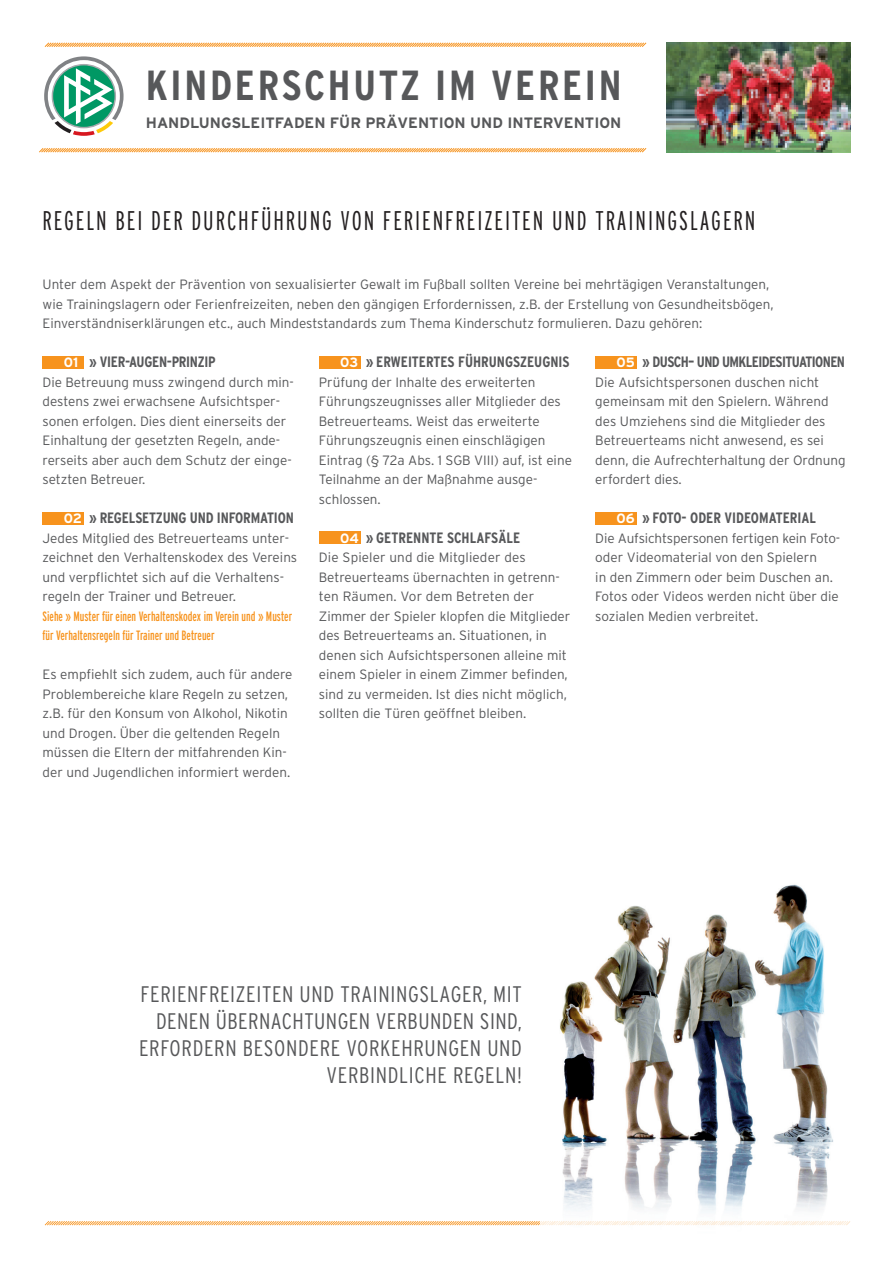
<style>
.page{position:relative;width:893px;height:1263px;background:#fff}
.page>*{position:absolute;margin:0;border:0;box-sizing:border-box;transform-origin:0 0}
.t1{font:700 condensed 42px "Interstate";letter-spacing:.065em;color:#57585a}
.t2{font:300 extra-condensed 27px "Interstate";letter-spacing:.07em;color:#231f20}
.t3{font:300 condensed 22.5px/27px "Interstate";letter-spacing:.03em;color:#57585a;text-align:right}
.t4{font:700 condensed 15px "Interstate";letter-spacing:-.01em;color:#57585a}
.t5{font:700 15px "Interstate";color:#57585a}
.t6{font:700 condensed 15px "Interstate";letter-spacing:-.04em;color:#57585a}
.t7{font:300 13.5px/19.5px "Interstate";color:#57585a}
.t8{font:extra-condensed 13.5px/19.5px "Interstate";color:#f7931d}
.t9{font:700 13.5px "Interstate";color:#fff}
</style>
<div class="page">
<svg style="left:44px;top:42px;width:603px;height:5px;background:#fac990"></svg>
<svg style="left:45px;top:1221px;width:495px;height:4px;background:#fac98f"></svg>
<svg style="left:39px;top:148px;width:608px;height:5px;background:#faca90"></svg>
<svg style="left:44px;top:56px;width:80px;height:80px"></svg>
<img style="left:666px;top:43px;width:184px;height:109px">
<img style="left:540px;top:884px;width:293px;height:341px">
<img style="left:668px;top:1221px;width:182px;height:4px">
<div style="left:43px;top:356px;width:41px;height:13px;background:#f7931d"></div>
<div style="left:43px;top:512px;width:41px;height:13px;background:#f7931d"></div>
<div style="left:319px;top:356px;width:42px;height:13px;background:#f7931d"></div>
<div style="left:319px;top:532px;width:42px;height:12px;background:#f7931d"></div>
<div style="left:595px;top:356px;width:42px;height:13px;background:#f7931d"></div>
<div style="left:595px;top:512px;width:42px;height:13px;background:#f7931d"></div>
<h1 class="t1" style="left:146px;top:62px;width:477px">KINDERSCHUTZ IM VEREIN</h1>
<p class="t5" style="left:146px;top:115px;width:477px">HANDLUNGSLEITFADEN FÜR PRÄVENTION UND INTERVENTION</p>
<h2 class="t2" style="left:43px;top:205px;width:714px">REGELN BEI DER DURCHFÜHRUNG VON FERIENFREIZEITEN UND TRAININGSLAGERN</h2>
<p class="t7" style="left:43px;top:275px;width:733px">Unter dem Aspekt der Prävention von sexualisierter Gewalt im Fußball sollten Vereine bei mehrtägigen Veranstaltungen, wie Trainingslagern oder Ferienfreizeiten, neben den gängigen Erfordernissen, z.B. der Erstellung von Gesundheitsbögen,<br>Einverständ niserklärungen etc., auch Mindeststandards zum Thema Kinderschutz formulieren. Dazu gehören:</p>
<p class="t9" style="left:64px;top:355px;width:16px">01</p>
<p class="t4" style="left:366px;top:354px;width:205px">» ERWEITERTES FÜHRUNGSZEUGNIS</p>
<p class="t7" style="left:319px;top:372px;width:255px">Prüfung der Inhalte des erweiterten Führungszeugnisses aller Mitglieder des Betreuerteams. Weist das erweiterte Führungszeugnis einen einschlä gigen Eintrag (§ 72a Abs. 1 SGB VIII) auf, ist eine Teilnahme an der Maßnahme ausge&shy;schlossen.</p>
<p class="t4" style="left:366px;top:529px;width:156px">» GETRENNTE SCHLAFSÄLE</p>
<p class="t7" style="left:319px;top:548px;width:253px">Die Spieler und die Mitglieder des Betreuerteams übernachten in getrenn&shy;ten Räumen. Vor dem Betreten der Zimmer der Spieler klopfen die Mitglieder des Betreuerteams an. Situationen, in denen sich Aufsichtspersonen alleine mit einem Spieler in einem Zimmer befinden, sind zu vermeiden. Ist dies nicht möglich, sollten die Türen geöffnet bleiben.</p>
<p class="t4" style="left:89px;top:354px;width:128px">» VIER-AUGEN-PRINZIP</p>
<p class="t7" style="left:43px;top:372px;width:253px">Die Betreuung muss zwingend durch min&shy;destens zwei erwachsene Aufsichtsper&shy;sonen erfolgen. Dies dient einerseits der Einhaltung der gesetzten Regeln, ande&shy;rerseits aber auch dem Schutz der einge&shy;setzten Betreuer.</p>
<p class="t4" style="left:89px;top:510px;width:206px">» REGELSETZUNG UND INFORMATION</p>
<p class="t7" style="left:43px;top:528px;width:256px">Jedes Mitglied des Betreuerteams unter&shy;zeichnet den Verhaltenskodex des Vereins und verpflichtet sich auf die Verhaltens&shy;regeln der Trainer und Betreuer.</p>
<p class="t8" style="left:43px;top:606px;width:251px">Siehe » Muster für einen Verhaltenskodex im Verein und » Muster für Verhaltensregeln für Trainer und Betreuer</p>
<p class="t7" style="left:43px;top:665px;width:252px">Es empfiehlt sich zudem, auch für andere Problembereiche klare Regeln zu setzen, z.B. für den Konsum von Alkohol, Nikotin und Drogen. Über die geltenden Regeln müssen die Eltern der mitfahrenden Kin&shy;der und Jugend lichen informiert werden.</p>
<p class="t6" style="left:642px;top:354px;width:204px">» DUSCH– UND UMKLEIDESITUATIONEN</p>
<p class="t7" style="left:595px;top:372px;width:252px">Die Aufsichtspersonen duschen nicht gemeinsam mit den Spielern. Während des Umziehens sind die Mitglieder des Betreuerteams nicht anwesend, es sei denn, die Aufrechterhaltung der Ordnung erfordert dies.</p>
<p class="t4" style="left:642px;top:510px;width:176px">» FOTO- ODER VIDEOMATERIAL</p>
<p class="t7" style="left:595px;top:528px;width:246px">Die Aufsichtspersonen fertigen kein Foto&shy;oder Videomaterial von den Spielern<br>in den Zimmern oder beim Duschen an.<br>Fotos oder Videos werden nicht über die sozialen Medien verbreitet.</p>
<p class="t9" style="left:340px;top:355px;width:19px">03</p>
<p class="t9" style="left:617px;top:355px;width:20px">05</p>
<p class="t9" style="left:64px;top:511px;width:20px">02</p>
<p class="t9" style="left:617px;top:511px;width:20px">06</p>
<p class="t9" style="left:340px;top:530px;width:20px">04</p>
<h3 class="t3" style="left:139px;top:980px;width:384px">FERIENFREIZEITEN UND TRAININGSLAGER, MIT DENEN ÜBERNACHTUNGEN VERBUNDEN SIND, ERFORDERN BESONDERE VORKEHRUNGEN UND VERBINDLICHE REGELN!</h3>
</div>
